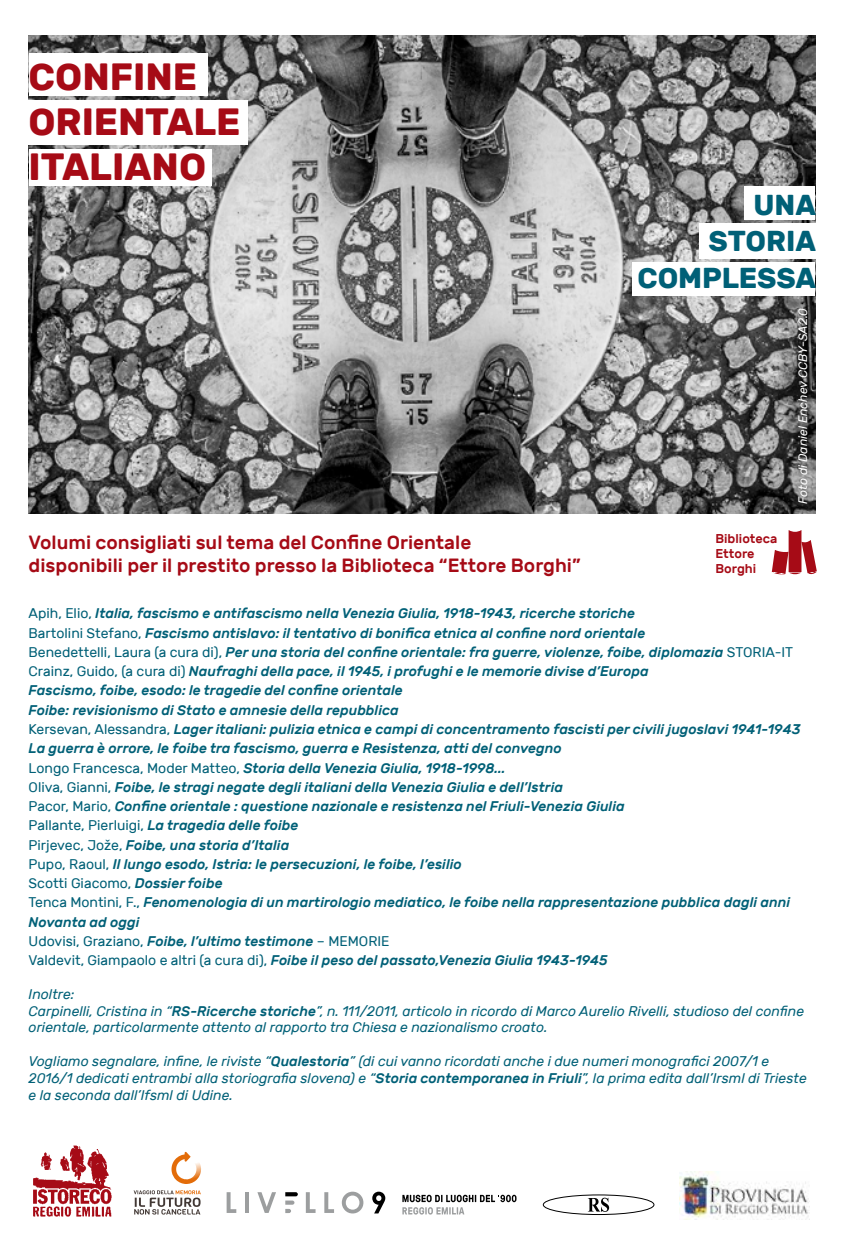
<style>
.page{position:relative;width:844px;height:1241px;background:#fff}
.page>*{position:absolute;margin:0;border:0;box-sizing:border-box;transform-origin:0 0}
.t1{font:700 37.8px/45.3px "Rubik";color:#a60b16}
.t2{font:700 28.7px/36.4px "Rubik";letter-spacing:-.005em;color:#006077;text-align:right}
.t3{font:500 19.07px/22.9px "Rubik";color:#a60b16}
.t4{font:italic 500 14px/19.2px "Rubik";color:#006077}
.t5{font:italic 14px/16.8px "Rubik";color:#006077}
.t6{font:500 12.78px/15.2px "Rubik";color:#a60b16}
.t7{font:italic 12.25px "Rubik";color:#fff}
.s1{font-weight:400;font-style:normal}
.s2{font-weight:500}
</style>
<div class="page">
<img style="left:29px;top:35px;width:786px;height:478px">
<img style="left:33px;top:1145px;width:79px;height:72px">
<div style="left:29px;top:53px;width:178px;height:43px;background:#fff"></div>
<div style="left:29px;top:100px;width:219px;height:45px;background:#fff"></div>
<div style="left:29px;top:149px;width:182px;height:37px;background:#fff"></div>
<div style="left:744px;top:186px;width:71px;height:34px;background:#fff"></div>
<div style="left:698px;top:223px;width:117px;height:35px;background:#fff"></div>
<div style="left:632px;top:262px;width:183px;height:33px;background:#fff"></div>
<svg style="left:226px;top:1192px;width:10px;height:20px"></svg>
<hr style="left:245px;top:1191px;width:4px;height:21px;background:#9c9e9f">
<svg style="left:257px;top:1192px;width:19px;height:20px"></svg>
<svg style="left:306px;top:1192px;width:9px;height:20px"></svg>
<svg style="left:324px;top:1192px;width:10px;height:20px"></svg>
<svg style="left:342px;top:1191px;width:21px;height:22px"></svg>
<svg style="left:372px;top:1191px;width:13px;height:22px"></svg>
<svg style="left:285px;top:1192px;width:13px;height:20px"></svg>
<svg style="left:402px;top:1194px;width:114px;height:20px"></svg>
<svg style="left:171px;top:1151px;width:30px;height:32px"></svg>
<svg style="left:134px;top:1190px;width:67px;height:24px"></svg>
<div style="left:543px;top:1194px;width:110px;height:20px;border:1px solid #000;border-radius:50%"></div>
<svg style="left:587px;top:1197px;width:22px;height:14px"></svg>
<svg style="left:771px;top:530px;width:45px;height:44px"></svg>
<img style="left:679px;top:1171px;width:130px;height:47px">
<h1 class="t1" style="left:29px;top:54px;width:213px">CONFINE<br>ORIENTALE<br>ITALIANO</h1>
<h3 class="t3" style="left:29px;top:531px;width:553px">Volumi consigliati sul tema del Confine Orientale<br>disponibili per il prestito presso la Biblioteca “Ettore Borghi”</h3>
<h2 class="t2" style="left:637px;top:187px;width:180px">UNA<br>STORIA<br>COMPLESSA</h2>
<p class="t6" style="left:715px;top:531px;width:63px">Biblioteca<br>Ettore<br>Borghi</p>
<p class="t7" style="left:795px;top:504px;width:198px;rotate:-90deg">Foto di Daniel Enchev CCBY-SA2.0</p>
<p class="t4" style="left:29px;top:604px;width:773px"><span class="s1">Apih, Elio,</span> Italia, fascismo e antifascismo nella Venezia Giulia, 1918-1943, ricerche storiche<br><span class="s1">Bartolini Stefano,</span> Fascismo antislavo: il tentativo di bonifica etnica al confine nord orientale<br><span class="s1">Benedettelli, Laura (a cura di),</span> Per una storia del confine orientale: fra guerre, violenze, foibe, diplomazia <span class="s1">STORIA-IT Crainz, Guido, (a cura di)</span> Naufraghi della pace, il 1945, i profughi e le memorie divise d’Europa<br>Fascismo, foibe, esodo: le tragedie del confine orientale<br>Foibe: revisionismo di Stato e amnesie della repubblica<br><span class="s1">Kersevan, Alessandra,</span> Lager italiani: pulizia etnica e campi di concentramento fascisti per civili jugoslavi 1941-1943<br>La guerra è orrore, le foibe tra fascismo, guerra e Resistenza, atti del convegno<br><span class="s1">Longo Francesca, Moder Matteo,</span> Storia della Venezia Giulia, 1918-1998...<br><span class="s1">Oliva, Gianni,</span> Foibe, le stragi negate degli italiani della Venezia Giulia e dell’Istria<br><span class="s1">Pacor, Mario,</span> Confine orientale : questione nazionale e resistenza nel Friuli-Venezia Giulia<br><span class="s1">Pallante, Pierluigi,</span> La tragedia delle foibe<br><span class="s1">Pirjevec, Jože,</span> Foibe, una storia d’Italia<br><span class="s1">Pupo, Raoul,</span> Il lungo esodo, Istria: le persecuzioni, le foibe, l’esilio<br><span class="s1">Scotti Giacomo,</span> Dossier foibe<br><span class="s1">Tenca Montini, F.,</span> Fenomenologia di un martirologio mediatico, le foibe nella rappresentazione pubblica dagli anni Novanta ad oggi<br><span class="s1">Udovisi, Graziano,</span> Foibe, l’ultimo testimone <span class="s1">– MEMORIE<br>Valdevit, Giampaolo e altri (a cura di),</span> Foibe il peso del passato,Venezia Giulia 1943-1945</p>
<p class="t5" style="left:29px;top:985px;width:776px">Inoltre:<br>Carpinelli, Cristina in “<span class="s2">RS-Ricerche storiche</span>”, n. 111/2011, articolo in ricordo di Marco Aurelio Rivelli, studioso del confine orientale, particolarmente attento al rapporto tra Chiesa e nazionalismo croato.</p>
<p class="t5" style="left:29px;top:1052px;width:779px">Vogliamo segnalare, infine, le riviste “<span class="s2">Qualestoria</span>” (di cui vanno ricordati anche i due numeri monografici 2007/1 e<br>2016/1 dedicati entrambi alla storiografia slovena) e “<span class="s2">Storia contemporanea in Friuli</span>”, la prima edita dall’Irsml di Trieste e la seconda dall’Ifsml di Udine.</p>
</div>
